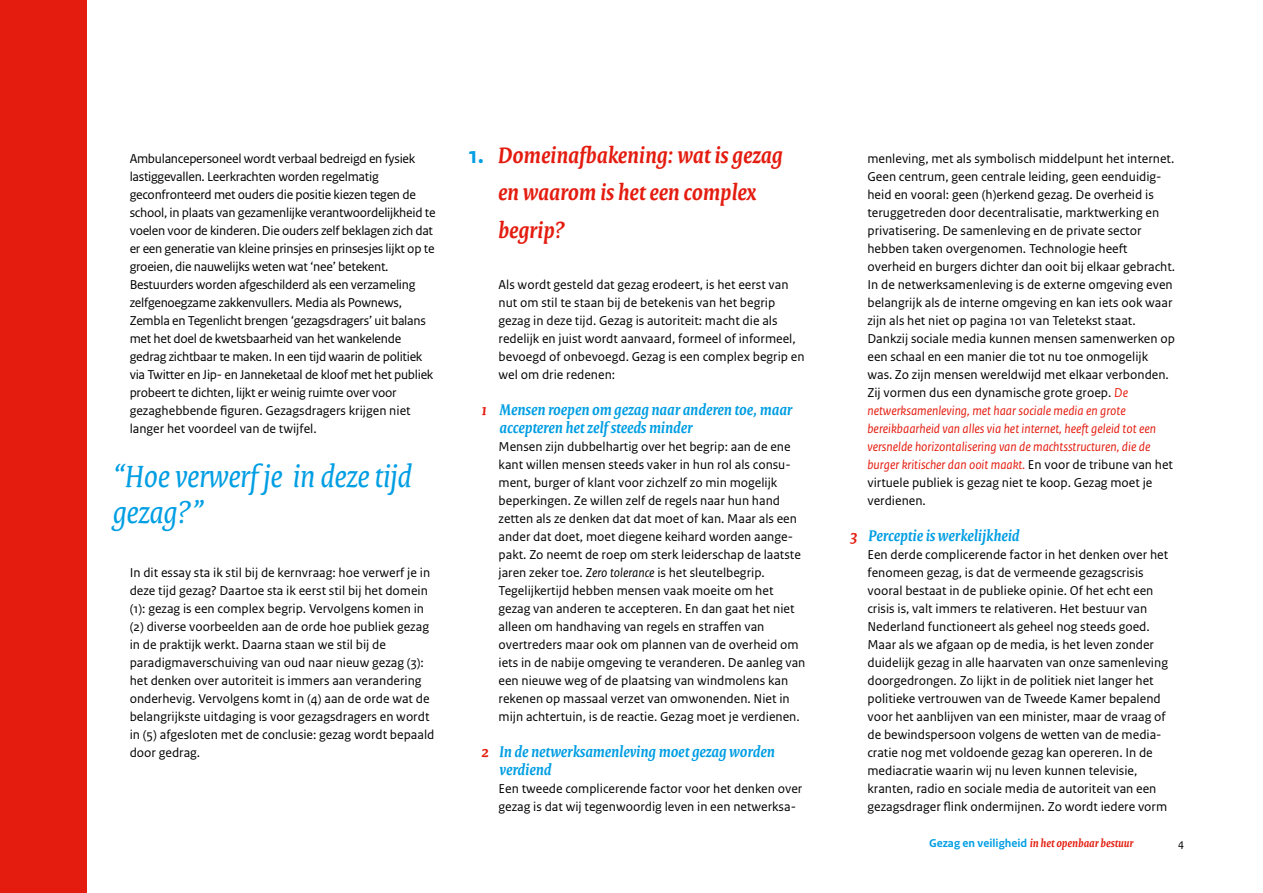
<style>
.page{position:relative;width:1263px;height:893px;background:#fff}
.page>*{position:absolute;margin:0;border:0;box-sizing:border-box;transform-origin:0 0}
.t1{font:italic 33px/36px "Rijksoverheid Serif";color:#009ee3}
.t2{font:italic 700 24px/37.5px "Rijksoverheid Serif";color:#e41c0f}
.t3{font:italic 700 16.5px/18px "Rijksoverheid Serif";color:#009ee3}
.t4{font:13.5px/18px "Rijksoverheid Sans Text";color:#000}
.t5{font:13.5px/18px "Rijksoverheid Sans Text";letter-spacing:-.02em;color:#000}
.t6{font:italic 700 12px "Rijksoverheid Serif";color:#e41c0f}
.t7{font:12px "Rijksoverheid Serif";color:#000}
.s1{font-family:"Rijksoverheid Sans Text";font-style:normal;color:#009ee3}
.s2{color:#e41c0f}
.s3{font-style:italic}
.s4{font-style:italic;color:#e41c0f}
</style>
<div class="page">
<div style="left:0;top:0;width:87px;height:893px;background:#e41c0f"></div>
<p class="t5" style="left:130px;top:149px;width:307px">Ambulancepersoneel wordt verbaal bedreigd en fysiek lastiggevallen. Leerkrachten worden regelmatig geconfronteerd met ouders die positie kiezen tegen de school, in plaats van gezamenlijke verantwoordelijkheid te voelen voor de kinderen. Die ouders zelf beklagen zich dat er een generatie van kleine prinsjes en prinsesjes lijkt op te groeien, die nauwelijks weten wat ‘nee’ betekent.<br>Bestuurders worden afgeschilderd als een verzameling zelfgenoegzame zakkenvullers. Media als Pownews, Zembla en Tegenlicht brengen ‘gezagsdragers’ uit balans met het doel de kwetsbaarheid van het wankelende gedrag zichtbaar te maken. In een tijd waarin de politiek via Twitter en Jip- en Janneketaal de kloof met het publiek probeert te dichten, lijkt er weinig ruimte over voor gezaghebbende figuren. Gezagsdragers krijgen niet langer het voordeel van de twijfel.</p>
<h1 class="t1" style="left:113px;top:458px;width:300px">“Hoe verwerf je in deze tijd gezag?”</h1>
<p class="t4" style="left:130px;top:563px;width:306px">In dit essay sta ik stil bij de kernvraag: hoe verwerf je in deze tijd gezag? Daartoe sta ik eerst stil bij het domein (1): gezag is een complex begrip. Vervolgens komen in (2) diverse voorbeelden aan de orde hoe publiek gezag in de praktijk werkt. Daarna staan we stil bij de paradigmaverschuiving van oud naar nieuw gezag (3): het denken over autoriteit is immers aan verandering onderhevig. Vervolgens komt in (4) aan de orde wat de belangrijkste uitdaging is voor gezagsdragers en wordt in (5) afgesloten met de conclusie: gezag wordt bepaald door gedrag.</p>
<h2 class="t2" style="left:498px;top:136px;width:286px;text-indent:-29px"><span class="s1">1.</span> Domeinafbakening: wat is gezag en waarom is het een complex begrip?</h2>
<p class="t4" style="left:499px;top:275px;width:308px">Als wordt gesteld dat gezag erodeert, is het eerst van nut om stil te staan bij de betekenis van het begrip gezag in deze tijd. Gezag is autoriteit: macht die als redelijk en juist wordt aanvaard, formeel of informeel, bevoegd of onbevoegd. Gezag is een complex begrip en wel om drie redenen:</p>
<p class="t3" style="left:499px;top:400px;width:294px;text-indent:-18px"><span class="s2">1</span> Mensen roepen om gezag naar anderen toe, maar accepteren het zelf steeds minder</p>
<p class="t4" style="left:499px;top:437px;width:308px">Mensen zijn dubbelhartig over het begrip: aan de ene kant willen mensen steeds vaker in hun rol als consu&shy;ment, burger of klant voor zichzelf zo min mogelijk beperkingen. Ze willen zelf de regels naar hun hand zetten als ze denken dat dat moet of kan. Maar als een ander dat doet, moet diegene keihard worden aange&shy;pakt. Zo neemt de roep om sterk leiderschap de laatste jaren zeker toe. <span class="s3">Zero tolerance</span> is het sleutelbegrip.<br>Tegelijkertijd hebben mensen vaak moeite om het gezag van anderen te accepteren. En dan gaat het niet alleen om handhaving van regels en straffen van overtreders maar ook om plannen van de overheid om iets in de nabije omgeving te veranderen. De aanleg van een nieuwe weg of de plaatsing van windmolens kan rekenen op massaal verzet van omwonenden. Niet in mijn achtertuin, is de reactie. Gezag moet je verdienen.</p>
<p class="t3" style="left:499px;top:742px;width:277px;text-indent:-18px"><span class="s2">2</span> In de netwerksamenleving moet gezag worden verdiend</p>
<p class="t4" style="left:499px;top:779px;width:305px">Een tweede complicerende factor voor het denken over gezag is dat wij tegenwoordig leven in een netwerksa-</p>
<p class="t4" style="left:867px;top:149px;width:309px">menleving, met als symbolisch middelpunt het internet.<br>Geen centrum, geen centrale leiding, geen eenduidig&shy;heid en vooral: geen (h)erkend gezag. De overheid is teruggetreden door decentralisatie, marktwerking en privatisering. De samenleving en de private sector hebben taken overgenomen. Technologie heeft overheid en burgers dichter dan ooit bij elkaar gebracht.<br>In de netwerksamenleving is de externe omgeving even belangrijk als de interne omgeving en kan iets ook waar zijn als het niet op pagina 101 van Teletekst staat.<br>Dankzij sociale media kunnen mensen samenwerken op een schaal en een manier die tot nu toe onmogelijk was. Zo zijn mensen wereldwijd met elkaar verbonden.<br>Zij vormen dus een dynamische grote groep. <span class="s4">De netwerksamenleving, met haar sociale media en grote bereikbaarheid van alles via het internet, heeft geleid tot een versnelde horizontalisering van de machtsstructuren, die de burger kritischer dan ooit maakt.</span> En voor de tribune van het virtuele publiek is gezag niet te koop. Gezag moet je verdienen.</p>
<p class="t3" style="left:850px;top:526px;width:171px"><span class="s2">3</span> Perceptie is werkelijkheid</p>
<p class="t4" style="left:867px;top:545px;width:302px">Een derde complicerende factor in het denken over het fenomeen gezag, is dat de vermeende gezagscrisis vooral bestaat in de publieke opinie. Of het echt een crisis is, valt immers te relativeren. Het bestuur van Nederland functioneert als geheel nog steeds goed.<br>Maar als we afgaan op de media, is het leven zonder duidelijk gezag in alle haarvaten van onze samenleving doorgedrongen. Zo lijkt in de politiek niet langer het politieke vertrouwen van de Tweede Kamer bepalend voor het aanblijven van een minister, maar de vraag of de bewindspersoon volgens de wetten van de media&shy;cratie nog met voldoende gezag kan opereren. In de mediacratie waarin wij nu leven kunnen televisie, kranten, radio en sociale media de autoriteit van een gezagsdrager flink ondermijnen. Zo wordt iedere vorm</p>
<p class="t6" style="left:929px;top:835px;width:206px"><span class="s1">Gezag en veiligheid</span> in het openbaar bestuur</p>
<p class="t7" style="left:1178px;top:836px;width:7px">4</p>
</div>
